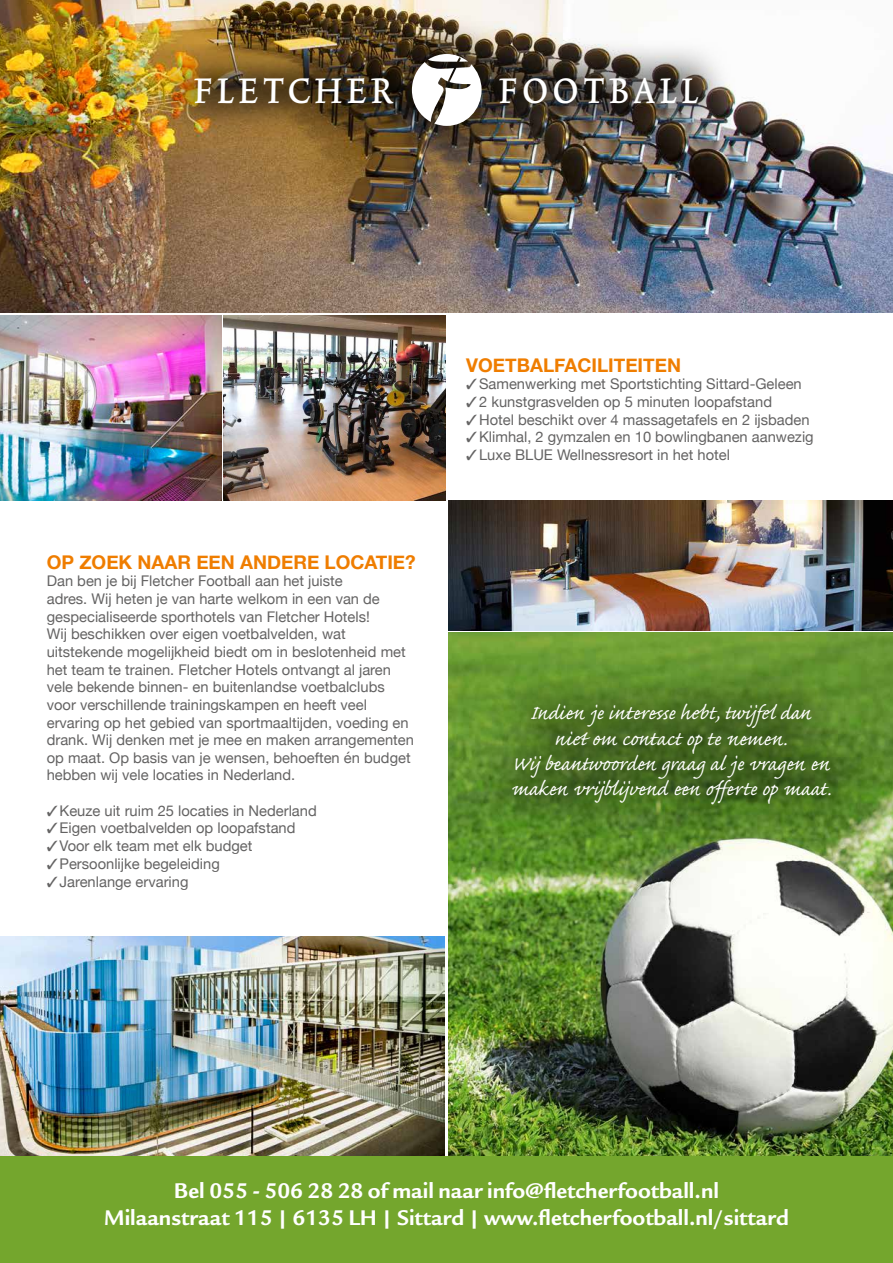
<style>
.page{position:relative;width:893px;height:1263px;background:#fff}
.page>*{position:absolute;margin:0;border:0;box-sizing:border-box;transform-origin:0 0}
.t1{font:42px "Trinite No 2 Med Con";letter-spacing:.125em;color:#fff}
.t2{font:25.5px/25.2px "Caflisch Script Pro";color:#fff;text-align:center}
.t3{font:700 23.1px/27.8px "Legacy Sans ITC Std";color:#fff;text-align:center}
.t4{font:700 18.9px "Helvetica Neue";color:#ef7d00}
.t5{font:14.7px/17.7px "Helvetica Neue";color:#646363}
</style>
<div class="page">
<img style="left:448px;top:500px;width:445px;height:130px">
<img style="left:0;top:0;width:893px;height:313px">
<img style="left:0;top:316px;width:221px;height:184px">
<img style="left:224px;top:316px;width:221px;height:184px">
<img style="left:0;top:936px;width:445px;height:220px">
<img style="left:448px;top:632px;width:445px;height:524px">
<div style="left:474px;top:664px;width:395px;height:179px;background:#000;opacity:.3"></div>
<div style="left:156px;top:15px;width:580px;height:150px;background:#000;opacity:.53"></div>
<svg style="left:412px;top:54px;width:70px;height:72px"></svg>
<div style="left:0;top:1156px;width:893px;height:107px;background:#74a62d"></div>
<h1 class="t1" style="left:194px;top:72px;width:200px">FLETCHER</h1>
<h1 class="t1" style="left:499px;top:72px;width:200px">FOOTBALL</h1>
<p class="t4" style="left:47px;top:547px;width:370px">OP ZOEK NAAR EEN ANDERE LOCATIE?</p>
<p class="t5" style="left:47px;top:573px;width:369px">Dan ben je bij Fletcher Football aan het juiste<br>adres. Wij heten je van harte welkom in een van de gespecialiseerde sporthotels van Fletcher Hotels!<br>Wij beschikken over eigen voetbalvelden, wat uitstekende mogelijkheid biedt om in beslotenheid met het team te trainen. Fletcher Hotels ontvangt al jaren vele bekende binnen- en buitenlandse voetbalclubs voor verschillende trainingskampen en heeft veel ervaring op het gebied van sportmaaltijden, voeding en drank. Wij denken met je mee en maken arrangementen op maat. Op basis van je wensen, behoeften én budget hebben wij vele locaties in Nederland.</p>
<p class="t5" style="left:47px;top:802px;width:271px">✓Keuze uit ruim 25 locaties in Nederland</p>
<p class="t5" style="left:47px;top:820px;width:250px">✓Eigen voetbalvelden op loopafstand</p>
<p class="t5" style="left:47px;top:838px;width:207px">✓Voor elk team met elk budget</p>
<p class="t5" style="left:47px;top:855px;width:175px">✓Persoonlijke begeleiding</p>
<p class="t5" style="left:47px;top:873px;width:143px">✓Jarenlange ervaring</p>
<p class="t4" style="left:466px;top:350px;width:216px">VOETBALFACILITEITEN</p>
<p class="t5" style="left:466px;top:376px;width:337px">✓Samenwerking met Sportstichting Sittard-Geleen</p>
<p class="t5" style="left:466px;top:394px;width:307px">✓2 kunstgrasvelden op 5 minuten loopafstand</p>
<p class="t5" style="left:466px;top:411px;width:345px">✓Hotel beschikt over 4 massagetafels en 2 ijsbaden</p>
<p class="t5" style="left:466px;top:429px;width:349px">✓Klimhal, 2 gymzalen en 10 bowlingbanen aanwezig</p>
<p class="t5" style="left:466px;top:447px;width:265px">✓Luxe BLUE Wellnessresort in het hotel</p>
<h2 class="t2" style="left:510px;top:703px;width:322px">Indien je interesse hebt, twijfel dan niet om contact op te nemen.<br>Wij beantwoorden graag al je vragen en maken vrijblijvend een offerte op maat.</h2>
<h3 class="t3" style="left:104px;top:1177px;width:686px">Bel 055 - 506 28 28 of mail naar info@fletcherfootball.nl<br>Milaanstraat 115 | 6135 LH | Sittard | www.fletcherfootball.nl/sittard</h3>
</div>
